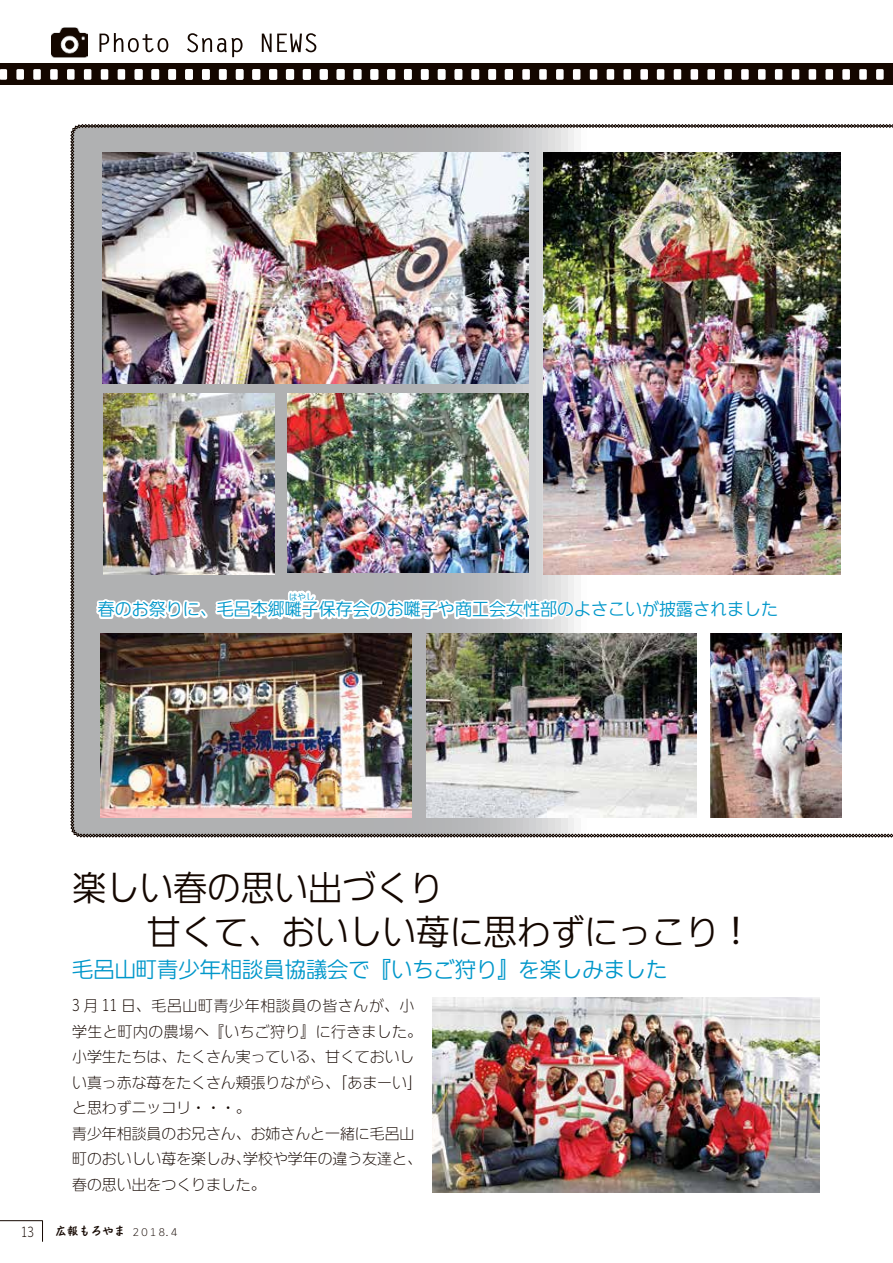
<style>
.page{position:relative;width:893px;height:1263px;background:#fff}
.page>*{position:absolute;margin:0;border:0;box-sizing:border-box;transform-origin:0 0}
.t1{font:34.05px/44.4px "DFUD Gothic W4 WIN RKSJ H";color:#140700}
.t2{font:21.3px "DFUD Gothic W4 WIN RKSJ H";color:#0097ca}
.t3{font:16.95px "DFUD Gothic W4 WIN RKSJ H";color:#0097ca}
.t4{font:14.85px/25.5px "DFUD Gothic W2 WIN RKSJ H";color:#140700}
.t5{font:12.75px "DFUD Gothic W2 WIN RKSJ H";color:#140700}
.t6{font:11.7px "DF Kaku Pop W5 WIN RKSJ H";color:#140700}
.t7{font:8.55px "DFUD Gothic W4 WIN RKSJ H";color:#0097ca}
.s1{font-family:"DFUD Gothic W2 WIN RKSJ H";font-size:9.6px}
</style>
<div class="page">
<svg style="left:42px;top:1221px;width:1px;height:21px"></svg>
<hr style="left:0;top:1220px;width:43px;height:1px;background:#140700">
<div style="left:0;top:64px;width:893px;height:21px;background:#140700"></div>
<div style="left:758px;top:69px;width:8px;height:11px;background:#fff;border-radius:2px"></div>
<div style="left:741px;top:69px;width:8px;height:11px;background:#fff;border-radius:2px"></div>
<div style="left:724px;top:69px;width:8px;height:11px;background:#fff;border-radius:2px"></div>
<div style="left:707px;top:69px;width:8px;height:11px;background:#fff;border-radius:2px"></div>
<div style="left:691px;top:69px;width:7px;height:11px;background:#fff;border-radius:2px"></div>
<div style="left:674px;top:69px;width:7px;height:11px;background:#fff;border-radius:2px"></div>
<div style="left:657px;top:69px;width:7px;height:11px;background:#fff;border-radius:2px"></div>
<div style="left:775px;top:69px;width:7px;height:11px;background:#fff;border-radius:2px"></div>
<div style="left:792px;top:69px;width:7px;height:11px;background:#fff;border-radius:2px"></div>
<div style="left:809px;top:69px;width:7px;height:11px;background:#fff;border-radius:2px"></div>
<div style="left:825px;top:69px;width:8px;height:11px;background:#fff;border-radius:2px"></div>
<div style="left:842px;top:69px;width:8px;height:11px;background:#fff;border-radius:2px"></div>
<div style="left:859px;top:69px;width:8px;height:11px;background:#fff;border-radius:2px"></div>
<div style="left:876px;top:69px;width:8px;height:11px;background:#fff;border-radius:2px"></div>
<div style="left:522px;top:69px;width:8px;height:11px;background:#fff;border-radius:2px"></div>
<div style="left:539px;top:69px;width:8px;height:11px;background:#fff;border-radius:2px"></div>
<div style="left:556px;top:69px;width:8px;height:11px;background:#fff;border-radius:2px"></div>
<div style="left:573px;top:69px;width:7px;height:11px;background:#fff;border-radius:2px"></div>
<div style="left:590px;top:69px;width:7px;height:11px;background:#fff;border-radius:2px"></div>
<div style="left:607px;top:69px;width:7px;height:11px;background:#fff;border-radius:2px"></div>
<div style="left:623px;top:69px;width:8px;height:11px;background:#fff;border-radius:2px"></div>
<div style="left:640px;top:69px;width:8px;height:11px;background:#fff;border-radius:2px"></div>
<div style="left:505px;top:69px;width:7px;height:11px;background:#fff;border-radius:2px"></div>
<div style="left:353px;top:69px;width:8px;height:11px;background:#fff;border-radius:2px"></div>
<div style="left:336px;top:69px;width:8px;height:11px;background:#fff;border-radius:2px"></div>
<div style="left:320px;top:69px;width:7px;height:11px;background:#fff;border-radius:2px"></div>
<div style="left:303px;top:69px;width:7px;height:11px;background:#fff;border-radius:2px"></div>
<div style="left:286px;top:69px;width:7px;height:11px;background:#fff;border-radius:2px"></div>
<div style="left:269px;top:69px;width:8px;height:11px;background:#fff;border-radius:2px"></div>
<div style="left:252px;top:69px;width:8px;height:11px;background:#fff;border-radius:2px"></div>
<div style="left:370px;top:69px;width:8px;height:11px;background:#fff;border-radius:2px"></div>
<div style="left:387px;top:69px;width:8px;height:11px;background:#fff;border-radius:2px"></div>
<div style="left:404px;top:69px;width:7px;height:11px;background:#fff;border-radius:2px"></div>
<div style="left:421px;top:69px;width:7px;height:11px;background:#fff;border-radius:2px"></div>
<div style="left:438px;top:69px;width:7px;height:11px;background:#fff;border-radius:2px"></div>
<div style="left:455px;top:69px;width:7px;height:11px;background:#fff;border-radius:2px"></div>
<div style="left:471px;top:69px;width:8px;height:11px;background:#fff;border-radius:2px"></div>
<div style="left:488px;top:69px;width:8px;height:11px;background:#fff;border-radius:2px"></div>
<div style="left:101px;top:69px;width:7px;height:11px;background:#fff;border-radius:2px"></div>
<div style="left:84px;top:69px;width:7px;height:11px;background:#fff;border-radius:2px"></div>
<div style="left:67px;top:69px;width:8px;height:11px;background:#fff;border-radius:2px"></div>
<div style="left:50px;top:69px;width:8px;height:11px;background:#fff;border-radius:2px"></div>
<div style="left:33px;top:69px;width:8px;height:11px;background:#fff;border-radius:2px"></div>
<div style="left:16px;top:69px;width:8px;height:11px;background:#fff;border-radius:2px"></div>
<div style="left:0;top:69px;width:7px;height:11px;background:#fff;border-radius:2px"></div>
<div style="left:118px;top:69px;width:7px;height:11px;background:#fff;border-radius:2px"></div>
<div style="left:134px;top:69px;width:8px;height:11px;background:#fff;border-radius:2px"></div>
<div style="left:151px;top:69px;width:8px;height:11px;background:#fff;border-radius:2px"></div>
<div style="left:168px;top:69px;width:8px;height:11px;background:#fff;border-radius:2px"></div>
<div style="left:185px;top:69px;width:8px;height:11px;background:#fff;border-radius:2px"></div>
<div style="left:202px;top:69px;width:7px;height:11px;background:#fff;border-radius:2px"></div>
<div style="left:219px;top:69px;width:7px;height:11px;background:#fff;border-radius:2px"></div>
<div style="left:236px;top:69px;width:7px;height:11px;background:#fff;border-radius:2px"></div>
<img style="left:51px;top:27px;width:36px;height:30px">
<svg style="left:99px;top:33px;width:217px;height:24px"></svg>
<img style="left:433px;top:997px;width:387px;height:196px">
<img style="left:70px;top:124px;width:823px;height:713px">
<p class="t7" style="left:289px;top:591px;width:27px">はやし</p>
<p class="t3" style="left:98px;top:598px;width:682px">春のお祭りに、毛呂本郷囃子保存会のお囃子や商工会女性部のよさこいが披露されました</p>
<h1 class="t1" style="left:147px;top:864px;width:608px;text-indent:-74px">楽しい春の思い出づくり<br>甘くて、おいしい苺に思わずにっこり！</h1>
<h2 class="t2" style="left:72px;top:955px;width:597px">毛呂山町青少年相談員協議会で『いちご狩り』を楽しみました</h2>
<p class="t4" style="left:72px;top:993px;width:351px">3 月 11 日、毛呂山町青少年相談員の皆さんが、小学生と町内の農場へ『いちご狩り』に行きました。小学生たちは、たくさん実っている、甘くておいしい真っ赤な苺をたくさん頬張りながら、「あまーい」と思わずニッコリ・・・。<br>青少年相談員のお兄さん、お姉さんと一緒に毛呂山町のおいしい苺を楽しみ、学校や学年の違う友達と、春の思い出をつくりました。</p>
<p class="t5" style="left:21px;top:1223px;width:14px">13</p>
<p class="t6" style="left:55px;top:1225px;width:125px">広報もろやま <span class="s1">２０１８．４</span></p>
</div>
